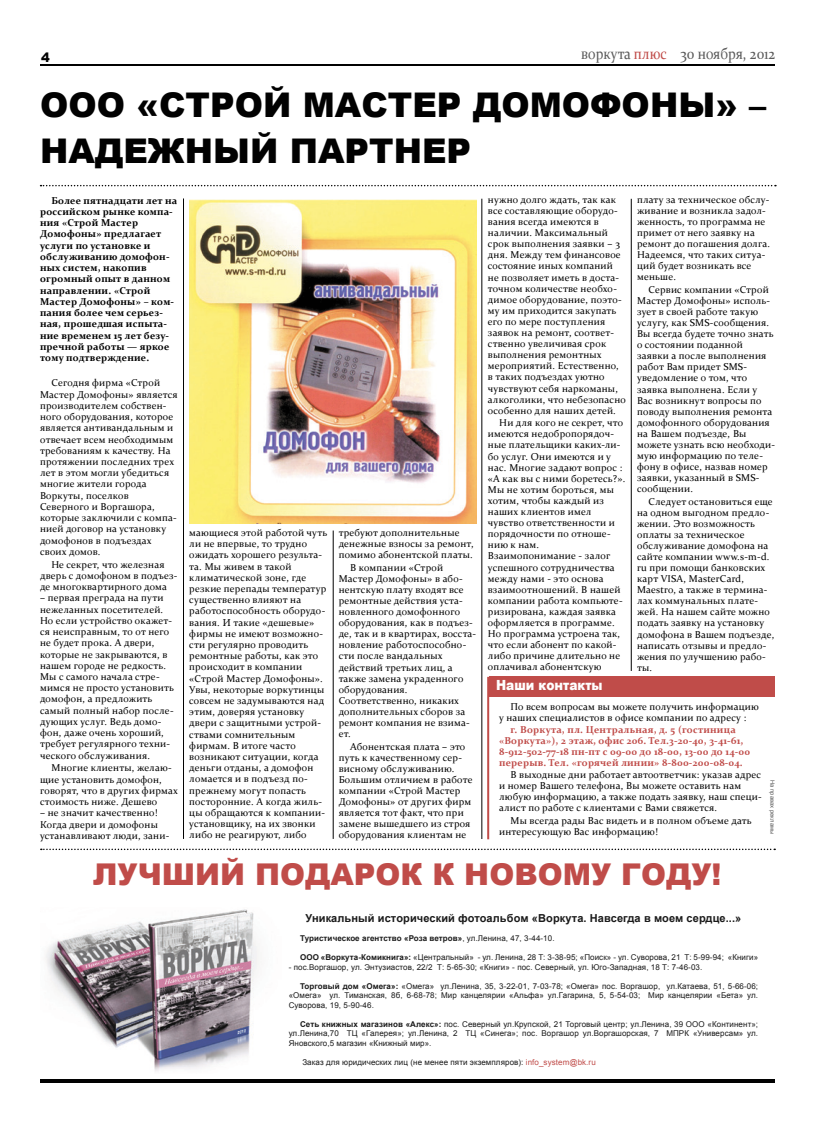
<style>
.page{position:relative;width:820px;height:1134px;background:#fff}
.page>*{position:absolute;margin:0;border:0;box-sizing:border-box;transform-origin:0 0}
.t1{font:900 34px "Arial";color:#010101}
.t2{font:900 30px "Arial";color:#c04c49}
.t3{font:16px "Constantia";color:#5a5a5a;scale:.87 1}
.t4{font:900 14px "Arial";color:#fff;scale:.87 1}
.t5{font:900 13px "Arial";color:#010101}
.t6{font:700 11px "Arial";letter-spacing:.01em;color:#1a1a1a}
.t7{font:10px/11.1px "Constantia";letter-spacing:.02em;color:#010101}
.t8{font:700 10px/11.2px "Constantia";letter-spacing:.02em;color:#010101}
.t9{font:700 10px/11px "Constantia";letter-spacing:.02em;color:#c04c49}
.t10{font:8px/9.5px "Arial";letter-spacing:.01em;color:#1a1a1a;text-align:justify}
.t11{font:700 8px "Arial";letter-spacing:.01em;color:#1a1a1a}
.t12{font:5.8px "Arial";letter-spacing:.01em;color:#5a5a5a}
.s1{color:#c04c49}
.s2{font-weight:400}
.s3{font-weight:700}
</style>
<div class="page">
<img style="left:46px;top:909px;width:212px;height:163px">
<hr style="left:40px;top:65px;width:734px;height:1px;background:#010101">
<hr style="left:40px;top:1080px;width:734px;height:3px;background:#010101">
<div style="left:489px;top:677px;width:285px;height:20px;background:#c04c49"></div>
<hr style="left:487px;top:677px;width:2px;height:162px;background:#c04c49">
<svg style="left:41px;top:185px;width:734px;height:1px"></svg>
<hr style="left:333px;top:530px;width:1px;height:309px;background:#000">
<hr style="left:183px;top:198px;width:1px;height:641px;background:#000">
<hr style="left:481px;top:199px;width:1px;height:640px;background:#000">
<hr style="left:630px;top:199px;width:1px;height:472px;background:#000">
<img style="left:189px;top:199px;width:287px;height:324px">
<svg style="left:41px;top:849px;width:733px;height:1px"></svg>
<h3 class="t5" style="left:41px;top:48px;width:10px">4</h3>
<h3 class="t3" style="left:581px;top:42px;width:224px">воркута <span class="s1">плюс</span> 30 ноября, 2012</h3>
<h1 class="t1" style="left:40px;top:81px;width:551px">ООО «Строй Мастер Домофон</h1>
<h1 class="t1" style="left:678px;top:81px;width:89px">ы» –</h1>
<h1 class="t1" style="left:40px;top:126px;width:355px">надежный партне</h1>
<h1 class="t1" style="left:446px;top:126px;width:26px">р</h1>
<p class="t8" style="left:40px;top:194px;width:139px;text-indent:11px">Более пятнадцати лет на российском рынке компа&shy;ния «Строй Мастер<br>Домофоны» предлагает услуги по установке и обслуживанию домофон&shy;ных систем, накопив огромный опыт в данном направлении. «Строй<br>Мастер Домофоны» – ком&shy;пания более чем серьез&shy;ная, прошедшая испыта&shy;ние временем 15 лет безу&shy;пречной работы — яркое тому подтверждение.</p>
<p class="t7" style="left:40px;top:377px;width:139px;text-indent:11px">Сегодня фирма «Строй<br>Мастер Домофоны» является производителем собствен&shy;ного оборудования, которое является антивандальным и отвечает всем необходимым требованиям к качеству. На протяжении последних трех лет в этом могли убедиться многие жители города<br>Воркуты, поселков<br>Северного и Воргашора, которые заключили с компа&shy;нией договор на установку домофонов в подъездах своих домов.</p>
<p class="t7" style="left:40px;top:558px;width:139px;text-indent:11px">Не секрет, что железная дверь с домофоном в подъез&shy;де многоквартирного дома</p>
<p class="t7" style="left:40px;top:592px;width:135px">– первая преграда на пути нежеланных посетителей.<br>Но если устройство окажет&shy;ся неисправным, то от него не будет прока. А двери, которые не закрываются, в нашем городе не редкость.<br>Мы с самого начала стре&shy;мимся не просто установить домофон, а предложить самый полный набор после&shy;дующих услуг. Ведь домо&shy;фон, даже очень хороший, требует регулярного техни&shy;ческого обслуживания.</p>
<p class="t7" style="left:40px;top:762px;width:139px;text-indent:11px">Многие клиенты, желаю&shy;щие установить домофон, говорят, что в других фирмах стоимость ниже. Дешево</p>
<p class="t7" style="left:40px;top:807px;width:131px">– не значит качественно!<br>Когда двери и домофоны устанавливают люди, зани-</p>
<p class="t7" style="left:189px;top:526px;width:139px">мающиеся этой работой чуть ли не впервые, то трудно ожидать хорошего результа&shy;та. Мы живем в такой климатической зоне, где резкие перепады температур существенно влияют на работоспособность оборудо&shy;вания. И такие «дешевые» фирмы не имеют возможно&shy;сти регулярно проводить ремонтные работы, как это происходит в компании «Строй Мастер Домофоны».<br>Увы, некоторые воркутинцы совсем не задумываются над этим, доверяя установку двери с защитными устрой&shy;ствами сомнительным фирмам. В итоге часто возникают ситуации, когда деньги отданы, а домофон ломается и в подъезд по&shy;прежнему могут попасть посторонние. А когда жиль&shy;цы обращаются к компании&shy;установщику, на их звонки либо не реагируют, либо</p>
<p class="t7" style="left:338px;top:526px;width:136px">требуют дополнительные денежные взносы за ремонт, помимо абонентской платы.</p>
<p class="t7" style="left:338px;top:561px;width:139px;text-indent:11px">В компании «Строй<br>Мастер Домофоны» в або&shy;нентскую плату входят все ремонтные действия уста&shy;новленного домофонного оборудования, как в подъез&shy;де, так и в квартирах, восста&shy;новление работоспособно&shy;сти после вандальных действий третьих лиц, а также замена украденного оборудования.<br>Соответственно, никаких дополнительных сборов за ремонт компания не взима&shy;ет.</p>
<p class="t7" style="left:338px;top:740px;width:135px;text-indent:11px">Абонентская плата – это путь к качественному сер&shy;висному обслуживанию.<br>Большим отличием в работе компании «Строй Мастер<br>Домофоны» от других фирм является тот факт, что при замене вышедшего из строя оборудования клиентам не</p>
<p class="t7" style="left:636px;top:194px;width:134px">плату за техническое обслу&shy;живание и возникла задол&shy;женность, то программа не примет от него заявку на ремонт до погашения долга.<br>Надеемся, что таких ситуа&shy;ций будет возникать все меньше.</p>
<p class="t7" style="left:636px;top:284px;width:139px;text-indent:11px">Сервис компании «Строй<br>Мастер Домофоны» исполь&shy;зует в своей работе такую услугу, как SMS-сообщения.<br>Вы всегда будете точно знать о состоянии поданной заявки а после выполнения работ Вам придет SMS&shy;уведомление о том, что заявка выполнена. Если у<br>Вас возникнут вопросы по поводу выполнения ремонта домофонного оборудования на Вашем подъезде, Вы можете узнать всю необходи&shy;мую информацию по теле&shy;фону в офисе, назвав номер заявки, указанный в SMS&shy;сообщении.</p>
<p class="t7" style="left:636px;top:495px;width:139px;text-indent:11px">Следует остановиться еще на одном выгодном предло&shy;жении. Это возможность оплаты за техническое обслуживание домофона на сайте компании www.s-m-d. ru при помощи банковских карт VISA, MasterCard,<br>Maestro, а также в термина&shy;лах коммунальных плате&shy;жей. На нашем сайте можно подать заявку на установку домофона в Вашем подъезде, написать отзывы и предло&shy;жения по улучшению рабо&shy;ты.</p>
<p class="t7" style="left:499px;top:700px;width:261px;text-indent:11px">По всем вопросам вы можете получить информацию у наших специалистов в офисе компании по адресу :</p>
<p class="t9" style="left:499px;top:724px;width:252px;text-indent:11px">г. Воркута, пл. Центральная, д. 5 (гостиница «Воркута»), 2 этаж, офис 206. Тел.3-20-40, 3-41-61, 8-912-502-77-18 пн-пт с 09-00 до 18-00, 13-00 до 14-00 перерыв. Тел. «горячей линии» 8-800-200-08-04.</p>
<p class="t7" style="left:499px;top:769px;width:264px;text-indent:11px">В выходные дни работает автоответчик: указав адрес и номер Вашего телефона, Вы можете оставить нам любую информацию, а также подать заявку, наш специ&shy;алист по работе с клиентами с Вами свяжется.</p>
<p class="t7" style="left:499px;top:814px;width:254px;text-indent:11px">Мы всегда рады Вас видеть и в полном объеме дать интересующую Вас информацию!</p>
<p class="t7" style="left:487px;top:194px;width:139px">нужно долго ждать, так как все составляющие оборудо&shy;вания всегда имеются в наличии. Максимальный срок выполнения заявки – 3 дня. Между тем финансовое состояние иных компаний не позволяет иметь в доста&shy;точном количестве необхо&shy;димое оборудование, поэто&shy;му им приходится закупать его по мере поступления заявок на ремонт, соответ&shy;ственно увеличивая срок выполнения ремонтных мероприятий. Естественно, в таких подъездах уютно чувствуют себя наркоманы, алкоголики, что небезопасно особенно для наших детей.</p>
<p class="t7" style="left:487px;top:417px;width:139px;text-indent:11px">Ни для кого не секрет, что имеются недобропорядоч&shy;ные плательщики каких-ли&shy;бо услуг. Они имеются и у нас. Многие задают вопрос : «А как вы с ними боретесь?».<br>Мы не хотим бороться, мы хотим, чтобы каждый из наших клиентов имел чувство ответственности и порядочности по отноше&shy;нию к нам.<br>Взаимопонимание - залог успешного сотрудничества между нами - это основа взаимоотношений. В нашей компании работа компьюте&shy;ризирована, каждая заявка оформляется в программе.<br>Но программа устроена так, что если абонент по какой&shy;либо причине длительно не оплачивал абонентскую</p>
<h3 class="t4" style="left:496px;top:674px;width:124px">Наши контакты</h3>
<p class="t12" style="left:775px;top:780px;width:56px;rotate:90deg">На правах рекламы</p>
<h2 class="t2" style="left:93px;top:852px;width:629px">лучший подаро к к но во му году!</h2>
<p class="t6" style="left:305px;top:911px;width:437px">Уникальный исторический фотоальбом «Воркута. Навсегда в моем сердце...»</p>
<p class="t11" style="left:300px;top:933px;width:256px">Туристическое агентство «Роза ветров»<span class="s2">, ул.Ленина, 47, 3-44-10.</span></p>
<p class="t10" style="left:300px;top:953px;width:459px"><span class="s3">ООО «Воркута-Комикнига»:</span> «Центральный» - ул. Ленина, 28 Т: 3-38-95; «Поиск» - ул. Суворова, 21 Т: 5-99-94; «Книги»</p>
<p class="t10" style="left:288px;top:962px;width:415px">- пос.Воргашор, ул. Энтузиастов, 22/2 Т: 5-65-30; «Книги» - пос. Северный, ул. Юго-Западная, 18 Т: 7-46-03.</p>
<p class="t10" style="left:288px;top:981px;width:471px;text-indent:11px"><span class="s3">Торговый дом «Омега»:</span> «Омега» ул.Ленина, 35, 3-22-01, 7-03-78; «Омега» пос. Воргашор, ул.Катаева, 51, 5-66-06; «Омега» ул. Тиманская, 8б, 6-68-78; Мир канцелярии «Альфа» ул.Гагарина, 5, 5-54-03; Мир канцелярии «Бета» ул.<br>Суворова, 19, 5-90-46.</p>
<p class="t10" style="left:288px;top:1019px;width:471px;text-indent:11px"><span class="s3">Сеть книжных магазинов «Алекс»:</span> пос. Северный ул.Крупской, 21 Торговый центр; ул.Ленина, 39 ООО «Континент»; ул.Ленина,70 ТЦ «Галерея»; ул.Ленина, 2 ТЦ «Синега»; пос. Воргашор ул.Воргашорская, 7 МПРК «Универсам» ул.<br>Яновского,5 магазин «Книжный мир».</p>
<p class="t10" style="left:302px;top:1057px;width:295px">Заказ для юридических лиц (не менее пяти экземпляров): <span class="s1">info_system@bk.ru</span></p>
</div>
